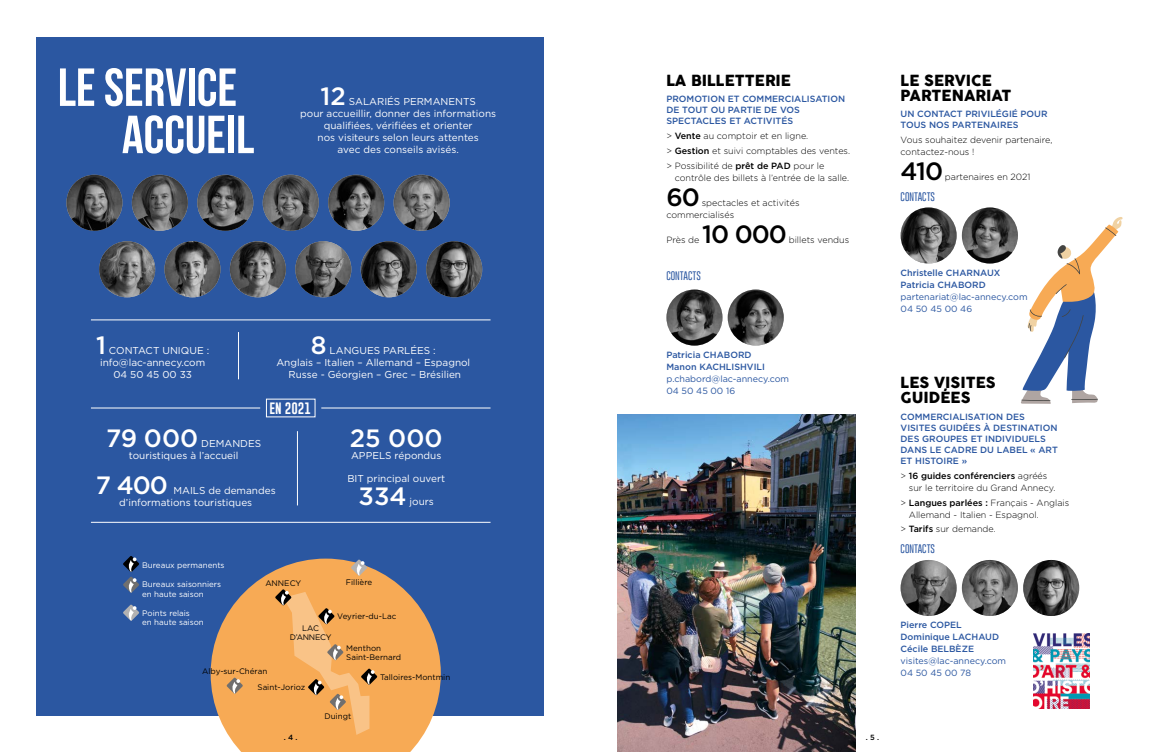
<style>
.page{position:relative;width:1163px;height:752px;background:#fff}
.page>*{position:absolute;margin:0;border:0;box-sizing:border-box;transform-origin:0 0}
.t1{font:53.5px/47.2px "Bebas Neue";color:#fff}
.t2{font:500 25px "Gotham";color:#fff}
.t3{font:500 25px "Gotham";letter-spacing:-.04em;color:#000}
.t4{font:15px/15px "Cocogoose";color:#000}
.t5{font:12px "Gobold";color:#fff;scale:1.04 1}
.t6{font:10px/12px "Gotham";color:#fff}
.t7{font:300 9px/12px "Gotham";color:#000}
.t8{font:500 9px/11px "Gotham";color:#2b57a1}
.t9{font:9px/12px "Gotham";color:#2b57a1}
.t10{font:100 9px "Gobold";color:#2b57a1;scale:1.04 1}
.t11{font:8px/16.4px "Gotham";color:#000}
.t12{font:8px/9.6px "Gotham";color:#fff}
.t13{font:8px/9.6px "Gotham";letter-spacing:-.03em;color:#000;text-align:center}
.t14{font:500 7.5px "Gotham";color:#000}
.s1{font-weight:500}
</style>
<div class="page">
<div style="left:36px;top:37px;width:507px;height:677px;background:#2b57a1"></div>
<svg style="left:211px;top:558px;width:230px;height:193px;fill:#f7aa55"></svg>
<img style="left:666px;top:289px;width:56px;height:56px;border-radius:28px">
<img style="left:727px;top:289px;width:56px;height:56px;border-radius:28px">
<img style="left:900px;top:559px;width:56px;height:56px;border-radius:28px">
<img style="left:961px;top:559px;width:56px;height:56px;border-radius:28px">
<img style="left:1022px;top:559px;width:56px;height:56px;border-radius:28px">
<img style="left:132px;top:175px;width:56px;height:56px;border-radius:28px">
<img style="left:66px;top:175px;width:56px;height:56px;border-radius:28px">
<img style="left:197px;top:175px;width:56px;height:56px;border-radius:28px">
<img style="left:263px;top:175px;width:56px;height:56px;border-radius:28px">
<img style="left:328px;top:175px;width:56px;height:56px;border-radius:28px">
<img style="left:393px;top:175px;width:56px;height:56px;border-radius:28px">
<img style="left:99px;top:241px;width:56px;height:56px;border-radius:28px">
<img style="left:230px;top:241px;width:56px;height:56px;border-radius:28px">
<img style="left:164px;top:241px;width:56px;height:56px;border-radius:28px">
<img style="left:295px;top:241px;width:56px;height:56px;border-radius:28px">
<img style="left:360px;top:241px;width:56px;height:56px;border-radius:28px">
<img style="left:426px;top:241px;width:56px;height:56px;border-radius:28px">
<svg style="left:224px;top:675px;width:21px;height:20px"></svg>
<svg style="left:349px;top:558px;width:20px;height:19px"></svg>
<svg style="left:123px;top:604px;width:16px;height:17px"></svg>
<svg style="left:123px;top:556px;width:16px;height:37px"></svg>
<hr style="left:91px;top:407px;width:169px;height:1px;background:#fff">
<hr style="left:321px;top:407px;width:169px;height:1px;background:#fff">
<hr style="left:91px;top:319px;width:399px;height:1px;background:#fff">
<hr style="left:91px;top:521px;width:399px;height:1px;background:#fff">
<hr style="left:238px;top:332px;width:1px;height:47px;background:#fff">
<hr style="left:297px;top:431px;width:1px;height:74px;background:#fff">
<svg style="left:273px;top:587px;width:106px;height:147px;background:#eeaa5f"></svg>
<img style="left:617px;top:414px;width:238px;height:337px">
<svg style="left:1021px;top:217px;width:101px;height:186px"></svg>
<img style="left:900px;top:207px;width:56px;height:56px;border-radius:28px">
<img style="left:961px;top:207px;width:56px;height:56px;border-radius:28px">
<img style="left:1033px;top:633px;width:56px;height:75px">
<h1 class="t1" style="left:122px;top:63px;width:134px;text-indent:-64px">LE SERVICE<br>ACCUEIL</h1>
<h3 class="t4" style="left:666px;top:73px;width:126px">LA BILLETTERIE</h3>
<h2 class="t2" style="left:320px;top:80px;width:27px">12</h2>
<p class="t6" style="left:349px;top:95px;width:128px">SALARIÉS PERMANENTS</p>
<p class="t6" style="left:300px;top:107px;width:197px">pour accueillir, donner des informations</p>
<p class="t6" style="left:324px;top:119px;width:150px">qualifiées, vérifiées et orienter</p>
<p class="t6" style="left:317px;top:131px;width:163px">nos visiteurs selon leurs attentes</p>
<p class="t6" style="left:337px;top:143px;width:123px">avec des conseils avisés.</p>
<p class="t8" style="left:666px;top:93px;width:180px">PROMOTION ET COMMERCIALISATION<br>DE TOUT OU PARTIE DE VOS<br>SPECTACLES ET ACTIVITÉS</p>
<p class="t7" style="left:666px;top:128px;width:185px;line-height:14.8px">&gt; <span class="s1">Vente</span> au comptoir et en ligne.<br>&gt; <span class="s1">Gestion</span> et suivi comptables des ventes. &gt; Possibilité de <span class="s1">prêt de PAD</span> pour le</p>
<p class="t7" style="left:674px;top:171px;width:176px">contrôle des billets à l’entrée de la salle.</p>
<h2 class="t3" style="left:666px;top:180px;width:35px">60</h2>
<p class="t7" style="left:666px;top:196px;width:134px;text-indent:35px">spectacles et activités commercialisés</p>
<p class="t7" style="left:666px;top:233px;width:35px">Près de</p>
<h2 class="t3" style="left:702px;top:217px;width:86px">10 000</h2>
<p class="t7" style="left:788px;top:233px;width:62px">billets vendus</p>
<p class="t10" style="left:666px;top:270px;width:35px">CONTACTS</p>
<h3 class="t4" style="left:900px;top:73px;width:112px">LE SERVICE<br>PARTENARIAT</h3>
<p class="t8" style="left:900px;top:108px;width:148px">UN CONTACT PRIVILÉGIÉ POUR<br>TOUS NOS PARTENAIRES</p>
<p class="t7" style="left:900px;top:134px;width:153px">Vous souhaitez devenir partenaire, contactez-nous !</p>
<h2 class="t3" style="left:900px;top:155px;width:44px">410</h2>
<p class="t7" style="left:944px;top:170px;width:87px">partenaires en 2021</p>
<p class="t10" style="left:900px;top:190px;width:35px">CONTACTS</p>
<p class="t8" style="left:900px;top:266px;width:101px;line-height:12px">Christelle CHARNAUX<br>Patricia CHABORD</p>
<p class="t9" style="left:900px;top:290px;width:128px">partenariat@lac-annecy.com<br>04 50 45 00 46</p>
<h2 class="t2" style="left:96px;top:329px;width:11px">1</h2>
<p class="t6" style="left:109px;top:344px;width:102px">CONTACT UNIQUE :</p>
<p class="t6" style="left:100px;top:356px;width:107px">info@lac-annecy.com</p>
<p class="t6" style="left:113px;top:368px;width:80px">04 50 45 00 33</p>
<h2 class="t2" style="left:311px;top:329px;width:17px">8</h2>
<p class="t6" style="left:329px;top:344px;width:108px">LANGUES PARLÉES :</p>
<p class="t6" style="left:276px;top:356px;width:195px">Anglais – Italien – Allemand – Espagnol</p>
<p class="t6" style="left:288px;top:368px;width:174px">Russe - Géorgien – Grec – Brésilien</p>
<h3 class="t5" style="left:269px;top:400px;width:41px">EN 2021</h3>
<h2 class="t2" style="left:106px;top:421px;width:94px">79 000</h2>
<p class="t6" style="left:129px;top:437px;width:134px;text-indent:72px">DEMANDES touristiques à l’accueil</p>
<h2 class="t2" style="left:96px;top:468px;width:73px">7 400</h2>
<p class="t6" style="left:119px;top:484px;width:158px;text-indent:54px">MAILS de demandes d’informations touristiques</p>
<h2 class="t2" style="left:350px;top:421px;width:94px">25 000</h2>
<p class="t6" style="left:351px;top:449px;width:92px">APPELS répondus</p>
<p class="t6" style="left:347px;top:472px;width:99px">BIT principal ouvert</p>
<h2 class="t2" style="left:358px;top:479px;width:49px">334</h2>
<p class="t6" style="left:409px;top:494px;width:26px">jours</p>
<p class="t12" style="left:142px;top:559px;width:84px">Bureaux permanents</p>
<p class="t12" style="left:142px;top:579px;width:80px">Bureaux saisonniers en haute saison</p>
<p class="t12" style="left:142px;top:607px;width:63px">Points relais<br>en haute saison</p>
<p class="t11" style="left:265px;top:574px;width:37px">ANNECY</p>
<p class="t11" style="left:346px;top:573px;width:28px">Fillière</p>
<p class="t11" style="left:337px;top:608px;width:60px">Veyrier-du-Lac</p>
<p class="t13" style="left:290px;top:622px;width:43px">LAC<br>D’ANNECY</p>
<p class="t11" style="left:346px;top:643px;width:56px;line-height:8.8px">Menthon<br>Saint-Bernard</p>
<p class="t11" style="left:257px;top:662px;width:49px;text-indent:-55px">Alby-sur-Chéran<br>Saint-Jorioz</p>
<p class="t11" style="left:380px;top:668px;width:72px">Talloires-Montmin</p>
<p class="t11" style="left:324px;top:707px;width:28px">Duingt</p>
<p class="t8" style="left:666px;top:348px;width:100px;line-height:12px">Patricia CHABORD<br>Manon KACHLISHVILI</p>
<p class="t9" style="left:666px;top:372px;width:124px">p.chabord@lac-annecy.com<br>04 50 45 00 16</p>
<h3 class="t4" style="left:900px;top:375px;width:96px">LES VISITES<br>GUIDÉES</h3>
<p class="t8" style="left:900px;top:411px;width:159px">COMMERCIALISATION DES<br>VISITES GUIDÉES À DESTINATION<br>DES GROUPES ET INDIVIDUELS<br>DANS LE CADRE DU LABEL « ART<br>ET HISTOIRE »</p>
<p class="t7" style="left:908px;top:469px;width:148px;text-indent:-8px">&gt; <span class="s1">16 guides conférenciers</span> agréés sur le territoire du Grand Annecy.</p>
<p class="t7" style="left:908px;top:496px;width:162px;text-indent:-8px">&gt; <span class="s1">Langues parlées :</span> Français - Anglais<br>Allemand - Italien - Espagnol.</p>
<p class="t7" style="left:900px;top:522px;width:97px">&gt; <span class="s1">Tarifs</span> sur demande.</p>
<p class="t10" style="left:900px;top:542px;width:35px">CONTACTS</p>
<p class="t8" style="left:900px;top:618px;width:100px;line-height:12px">Pierre COPEL<br>Dominique LACHAUD<br>Cécile BELBÈZE</p>
<p class="t9" style="left:900px;top:654px;width:107px">visites@lac-annecy.com<br>04 50 45 00 78</p>
<p class="t14" style="left:284px;top:732px;width:15px">. 4 .</p>
<p class="t14" style="left:865px;top:732px;width:15px">. 5 .</p>
</div>
